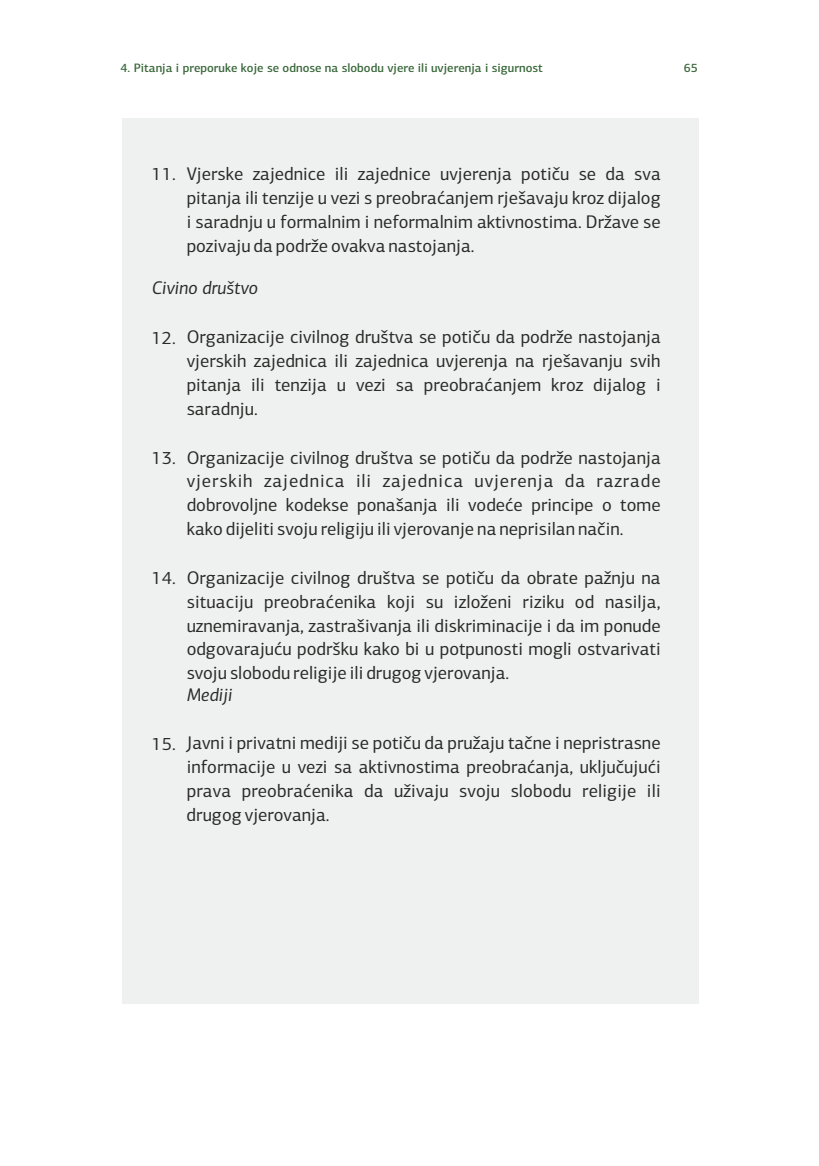
<style>
.page{position:relative;width:819px;height:1166px;background:#fff}
.page>*{position:absolute;margin:0;border:0;box-sizing:border-box;transform-origin:0 0}
.t1{font:18.38px/24px "PF Agora Sans Pro";color:#2b2a29;text-align:justify}
.t2{font:italic 18.38px "PF Agora Sans Pro";color:#2b2a29}
.t3{font:18.03px "PF Agora Sans Pro";color:#2b2a29}
.t4{font:500 12.25px "PF Agora Sans Pro";color:#3a683b}
.s1{font-size:18.03px}
</style>
<div class="page">
<div style="left:122px;top:118px;width:576px;height:885px;background:#eff1f1"></div>
<p class="t4" style="left:121px;top:63px;width:423px">4. Pitanja i preporuke koje se odnose na slobodu vjere ili uvjerenja i sigurnost</p>
<p class="t4" style="left:683px;top:63px;width:16px">65</p>
<p class="t1" style="left:187px;top:163px;width:475px;text-indent:-35px"><span class="s1">11.</span> Vjerske zajednice ili zajednice uvjerenja potiču se da sva pitanja ili tenzije u vezi s preobraćanjem rješavaju kroz dijalog i saradnju u formalnim i neformalnim aktivnostima. Države se pozivaju da podrže ovakva nastojanja.</p>
<p class="t2" style="left:152px;top:281px;width:108px">Civino društvo</p>
<p class="t3" style="left:151px;top:330px;width:26px">12.</p>
<p class="t3" style="left:151px;top:451px;width:26px">13.</p>
<p class="t3" style="left:151px;top:570px;width:26px">14.</p>
<p class="t3" style="left:151px;top:737px;width:26px">15.</p>
<p class="t1" style="left:187px;top:327px;width:475px">Organizacije civilnog društva se potiču da podrže nastojanja vjerskih zajednica ili zajednica uvjerenja na rješavanju svih pitanja ili tenzija u vezi sa preobraćanjem kroz dijalog i saradnju.</p>
<p class="t1" style="left:187px;top:447px;width:475px">Organizacije civilnog društva se potiču da podrže nastojanja vjerskih zajednica ili zajednica uvjerenja da razrade dobrovoljne kodekse ponašanja ili vodeće principe o tome kako dijeliti svoju religiju ili vjerovanje na neprisilan način.</p>
<p class="t1" style="left:187px;top:567px;width:475px">Organizacije civilnog društva se potiču da obrate pažnju na situaciju preobraćenika koji su izloženi riziku od nasilja, uznemiravanja, zastrašivanja ili diskriminacije i da im ponude odgovarajuću podršku kako bi u potpunosti mogli ostvarivati svoju slobodu religije ili drugog vjerovanja.</p>
<p class="t2" style="left:187px;top:687px;width:47px">Mediji</p>
<p class="t1" style="left:187px;top:733px;width:475px">Javni i privatni mediji se potiču da pružaju tačne i nepristrasne informacije u vezi sa aktivnostima preobraćanja, uključujući prava preobraćenika da uživaju svoju slobodu religije ili drugog vjerovanja.</p>
</div>
